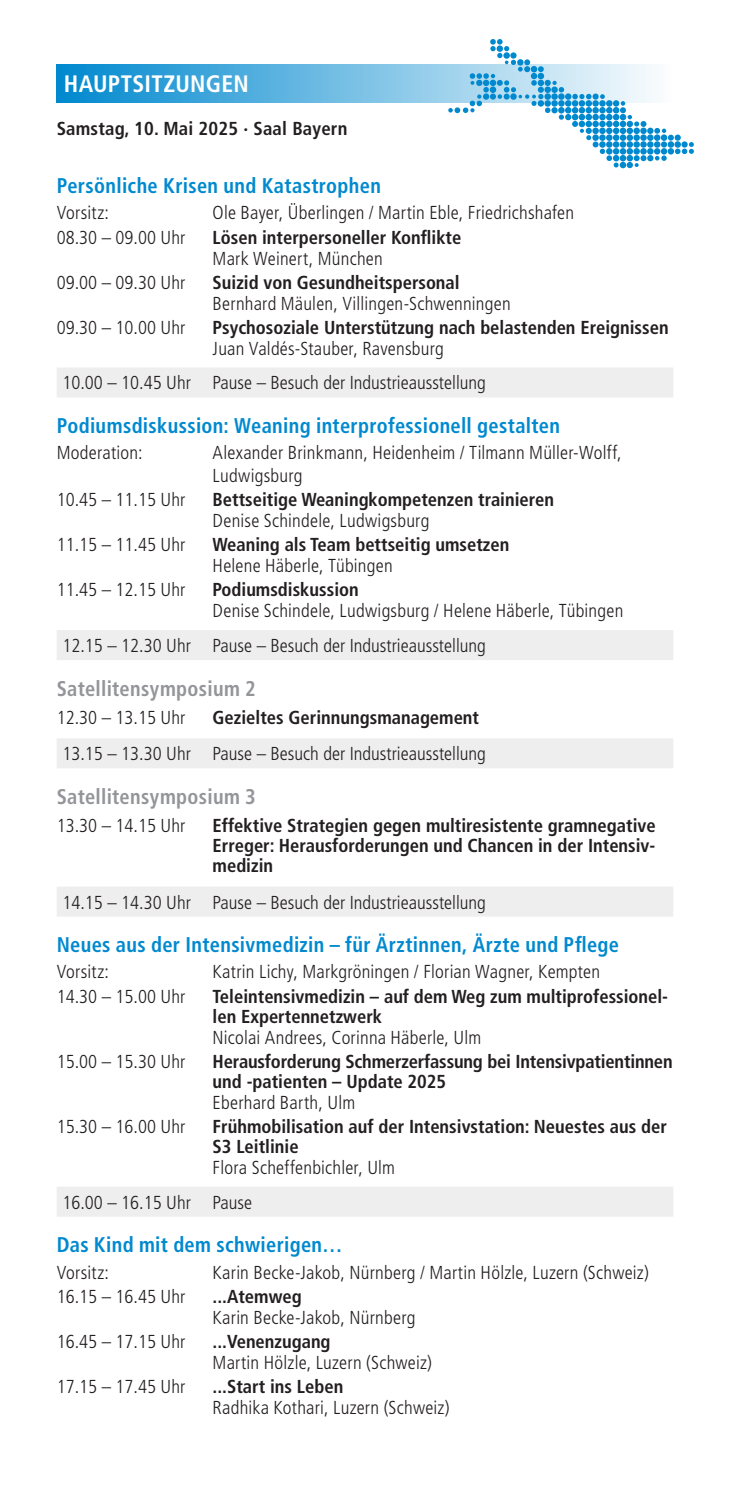
<style>
.page{position:relative;width:730px;height:1489px;background:#fff}
.page>*{position:absolute;margin:0;border:0;box-sizing:border-box;transform-origin:0 0}
.t1{font:700 condensed 23.75px "Frutiger LT Com";letter-spacing:.01em;color:#fff}
.t2{font:700 condensed 21.25px "Frutiger LT Com";letter-spacing:.015em;color:#0089cf;scale:.96 1}
.t3{font:700 condensed 21.25px "Frutiger LT Com";letter-spacing:.015em;color:#939598;scale:.96 1}
.t4{font:300 condensed 18.75px/35px "Frutiger LT Std";letter-spacing:.01em;color:#231f20}
.t5{font:700 condensed 18.75px/20px "Frutiger LT Com";color:#231f20}
</style>
<div class="page">
<div style="left:57px;top:367px;width:616px;height:30px;background:#eeeeef"></div>
<div style="left:57px;top:630px;width:616px;height:30px;background:#eeeeef"></div>
<div style="left:57px;top:738px;width:616px;height:30px;background:#eeeeef"></div>
<div style="left:57px;top:886px;width:616px;height:30px;background:#eeeeef"></div>
<div style="left:57px;top:1186px;width:616px;height:30px;background:#eeeeef"></div>
<svg style="left:57px;top:64px;width:391px;height:39px;background:#50addd"></svg>
<svg style="left:448px;top:39px;width:246px;height:129px"></svg>
<p class="t1" style="left:64px;top:69px;width:187px">HAUPTSITZUNGEN</p>
<p class="t5" style="left:57px;top:118px;width:292px">Samstag, 10. Mai 2025 · Saal Bayern</p>
<p class="t2" style="left:57px;top:173px;width:339px">Persönliche Krisen und Katastrophen</p>
<p class="t4" style="left:57px;top:195px;width:54px">Vorsitz:</p>
<p class="t4" style="left:213px;top:195px;width:363px">Ole Bayer, Überlingen / Martin Eble, Friedrichshafen</p>
<p class="t4" style="left:57px;top:220px;width:130px">08.30 – 09.00 Uhr</p>
<p class="t5" style="left:213px;top:227px;width:250px">Lösen interpersoneller Konflikte</p>
<p class="t4" style="left:213px;top:241px;width:172px">Mark Weinert, München</p>
<p class="t4" style="left:57px;top:265px;width:130px">09.00 – 09.30 Uhr</p>
<p class="t5" style="left:213px;top:272px;width:249px">Suizid von Gesundheitspersonal</p>
<p class="t4" style="left:213px;top:286px;width:300px">Bernhard Mäulen, Villingen-Schwenningen</p>
<p class="t4" style="left:57px;top:310px;width:130px">09.30 – 10.00 Uhr</p>
<p class="t5" style="left:213px;top:317px;width:457px">Psychosoziale Unterstützung nach belastenden Ereignissen</p>
<p class="t4" style="left:62px;top:331px;width:425px;text-indent:150px">Juan Valdés-Stauber, Ravensburg<br>10.00 – 10.45 Uhr Pause – Besuch der Industrieausstellung</p>
<p class="t2" style="left:57px;top:413px;width:526px">Podiumsdiskussion: Weaning interprofessionell gestalten</p>
<p class="t4" style="left:57px;top:435px;width:87px">Moderation:</p>
<p class="t4" style="left:213px;top:442px;width:411px;line-height:22.5px">Alexander Brinkmann, Heidenheim / Tilmann Müller-Wolff,<br>Ludwigsburg</p>
<p class="t4" style="left:57px;top:482px;width:130px">10.45 – 11.15 Uhr</p>
<p class="t5" style="left:213px;top:489px;width:343px">Bettseitige Weaningkompetenzen trainieren</p>
<p class="t4" style="left:213px;top:503px;width:218px">Denise Schindele, Ludwigsburg</p>
<p class="t4" style="left:57px;top:527px;width:130px">11.15 – 11.45 Uhr</p>
<p class="t5" style="left:213px;top:534px;width:298px">Weaning als Team bettseitig umsetzen</p>
<p class="t4" style="left:213px;top:548px;width:182px">Helene Häberle, Tübingen</p>
<p class="t4" style="left:57px;top:572px;width:130px">11.45 – 12.15 Uhr</p>
<p class="t5" style="left:213px;top:579px;width:148px">Podiumsdiskussion</p>
<p class="t4" style="left:62px;top:593px;width:563px;text-indent:150px">Denise Schindele, Ludwigsburg / Helene Häberle, Tübingen<br>12.15 – 12.30 Uhr Pause – Besuch der Industrieausstellung</p>
<p class="t3" style="left:57px;top:675px;width:209px">Satellitensymposium 2</p>
<p class="t4" style="left:57px;top:700px;width:130px">12.30 – 13.15 Uhr</p>
<p class="t5" style="left:213px;top:707px;width:268px">Gezieltes Gerinnungsmanagement</p>
<p class="t4" style="left:62px;top:736px;width:425px">13.15 – 13.30 Uhr Pause – Besuch der Industrieausstellung</p>
<p class="t3" style="left:57px;top:783px;width:209px">Satellitensymposium 3</p>
<p class="t4" style="left:57px;top:808px;width:130px">13.30 – 14.15 Uhr</p>
<p class="t5" style="left:213px;top:815px;width:445px;text-align:justify">Effektive Strategien gegen multiresistente gramnegative Erreger: Herausforderungen und Chancen in der Intensiv&shy;medizin</p>
<p class="t4" style="left:62px;top:884px;width:425px">14.15 – 14.30 Uhr Pause – Besuch der Industrieausstellung</p>
<p class="t2" style="left:57px;top:931px;width:587px">Neues aus der Intensivmedizin – für Ärztinnen, Ärzte und Pflege</p>
<p class="t4" style="left:57px;top:954px;width:54px">Vorsitz:</p>
<p class="t4" style="left:213px;top:954px;width:389px">Katrin Lichy, Markgröningen / Florian Wagner, Kempten</p>
<p class="t4" style="left:57px;top:979px;width:130px">14.30 – 15.00 Uhr</p>
<p class="t5" style="left:213px;top:986px;width:457px">Teleintensivmedizin – auf dem Weg zum multiprofessionel&shy;len Expertennetzwerk</p>
<p class="t4" style="left:213px;top:1020px;width:270px">Nicolai Andrees, Corinna Häberle, Ulm</p>
<p class="t4" style="left:57px;top:1044px;width:130px">15.00 – 15.30 Uhr</p>
<p class="t5" style="left:213px;top:1051px;width:462px">Herausforderung Schmerzerfassung bei Intensivpatientinnen und -patienten – Update 2025</p>
<p class="t4" style="left:213px;top:1085px;width:144px">Eberhard Barth, Ulm</p>
<p class="t4" style="left:57px;top:1108px;width:130px">15.30 – 16.00 Uhr</p>
<p class="t5" style="left:213px;top:1115px;width:456px">Frühmobilisation auf der Intensivstation: Neuestes aus der<br>S3 Leitlinie</p>
<p class="t4" style="left:62px;top:1149px;width:334px;text-indent:150px">Flora Scheffenbichler, Ulm<br>16.00 – 16.15 Uhr Pause</p>
<p class="t2" style="left:57px;top:1231px;width:299px">Das Kind mit dem schwierigen…</p>
<p class="t4" style="left:57px;top:1254px;width:54px">Vorsitz:</p>
<p class="t4" style="left:213px;top:1254px;width:438px">Karin Becke-Jakob, Nürnberg / Martin Hölzle, Luzern (Schweiz)</p>
<p class="t4" style="left:57px;top:1279px;width:130px">16.15 – 16.45 Uhr</p>
<p class="t5" style="left:213px;top:1286px;width:91px">...Atemweg</p>
<p class="t4" style="left:213px;top:1300px;width:204px">Karin Becke-Jakob, Nürnberg</p>
<p class="t4" style="left:57px;top:1323px;width:130px">16.45 – 17.15 Uhr</p>
<p class="t5" style="left:213px;top:1331px;width:119px">...Venenzugang</p>
<p class="t4" style="left:213px;top:1344px;width:221px">Martin Hölzle, Luzern (Schweiz)</p>
<p class="t4" style="left:57px;top:1368px;width:130px">17.15 – 17.45 Uhr</p>
<p class="t5" style="left:213px;top:1375px;width:132px">...Start ins Leben</p>
<p class="t4" style="left:213px;top:1389px;width:238px">Radhika Kothari, Luzern (Schweiz)</p>
</div>
